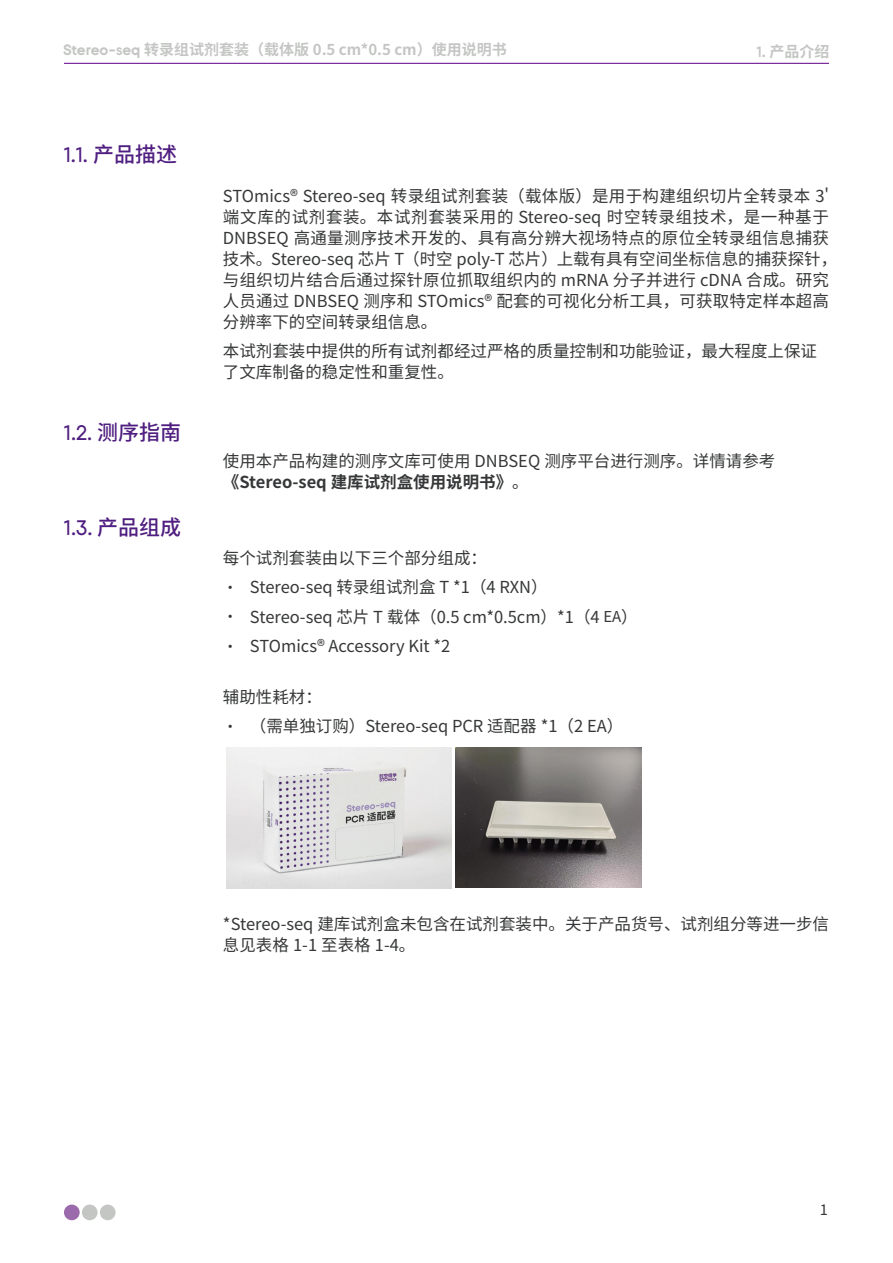
<style>
.page{position:relative;width:893px;height:1263px;background:#fff}
.page>*{position:absolute;margin:0;border:0;box-sizing:border-box;transform-origin:0 0}
.t1{font:500 21px "BGI";color:#4f1e80}
.t2{font:16.5px/21px "Source Han Sans SC";color:#363738}
.t3{font:16.5px "Source Sans Pro";color:#363738}
.t4{font:700 15px "Source Han Sans SC";color:#c4c6c4}
.s1{font-family:"BGI"}
.s2{font-family:"Source Han Sans SC"}
.s3{font-weight:700}
.s4{font-size:15px}
</style>
<div class="page">
<div style="left:64px;top:1204px;width:16px;height:16px;background:#9b6aab;border-radius:50%"></div>
<div style="left:82px;top:1204px;width:16px;height:16px;background:#c4c6c4;border-radius:50%"></div>
<div style="left:100px;top:1204px;width:16px;height:16px;background:#c4c6c4;border-radius:50%"></div>
<hr style="left:64px;top:63px;width:765px;height:1px;background:#5e0085">
<img style="left:226px;top:747px;width:226px;height:142px">
<img style="left:456px;top:748px;width:185px;height:139px">
<p class="t4" style="left:63px;top:41px;width:445px"><span class="s1">Stereo-seq</span> 转录组试剂套装（载体版 0.5 cm*0.5 cm）使用说明书</p>
<p class="t1" style="left:64px;top:145px;width:114px">1.1. <span class="s2">产品描述</span></p>
<p class="t4" style="left:757px;top:43px;width:74px"><span class="s1">1.</span> 产品介绍</p>
<p class="t1" style="left:64px;top:423px;width:118px">1.2. <span class="s2">测序指南</span></p>
<p class="t1" style="left:64px;top:518px;width:118px">1.3. <span class="s2">产品组成</span></p>
<p class="t2" style="left:223px;top:185px;width:616px">STOmics® Stereo-seq 转录组试剂套装（载体版）是用于构建组织切片全转录本 3'端文库的试剂套装。本试剂套装采用的 Stereo-seq 时空转录组技术，是一种基于DNBSEQ 高通量测序技术开发的、具有高分辨大视场特点的原位全转录组信息捕获技术。Stereo-seq 芯片 T（时空 poly-T 芯片）上载有具有空间坐标信息的捕获探针，与组织切片结合后通过探针原位抓取组织内的 mRNA 分子并进行 cDNA 合成。研究人员通过 DNBSEQ 测序和 STOmics® 配套的可视化分析工具，可获取特定样本超高分辨率下的空间转录组信息。</p>
<p class="t2" style="left:223px;top:341px;width:596px">本试剂套装中提供的所有试剂都经过严格的质量控制和功能验证，最大程度上保证了文库制备的稳定性和重复性。</p>
<p class="t2" style="left:223px;top:450px;width:554px">使用本产品构建的测序文库可使用 DNBSEQ 测序平台进行测序。详情请参考<span class="s3">《Stereo-seq 建库试剂盒使用说明书》</span>。</p>
<p class="t2" style="left:223px;top:547px;width:266px">每个试剂套装由以下三个部分组成：</p>
<p class="t2" style="left:223px;top:577px;width:326px"><span class="s4">•</span> Stereo-seq 转录组试剂盒 T *1（4 RXN）</p>
<p class="t2" style="left:223px;top:606px;width:416px"><span class="s4">•</span> Stereo-seq 芯片 T 载体（0.5 cm*0.5cm）*1（4 <span class="s4">EA</span>）</p>
<p class="t2" style="left:223px;top:636px;width:229px"><span class="s4">•</span> STOmics® Accessory Kit *2</p>
<p class="t2" style="left:223px;top:686px;width:100px">辅助性耗材：</p>
<p class="t2" style="left:223px;top:716px;width:402px"><span class="s4">•</span> （需单独订购）Stereo-seq PCR 适配器 *1（2 EA）</p>
<p class="t2" style="left:223px;top:914px;width:608px">*Stereo-seq 建库试剂盒未包含在试剂套装中。关于产品货号、试剂组分等进一步信息见表格 1-1 至表格 1-4。</p>
<p class="t3" style="left:820px;top:1199px;width:10px">1</p>
</div>
